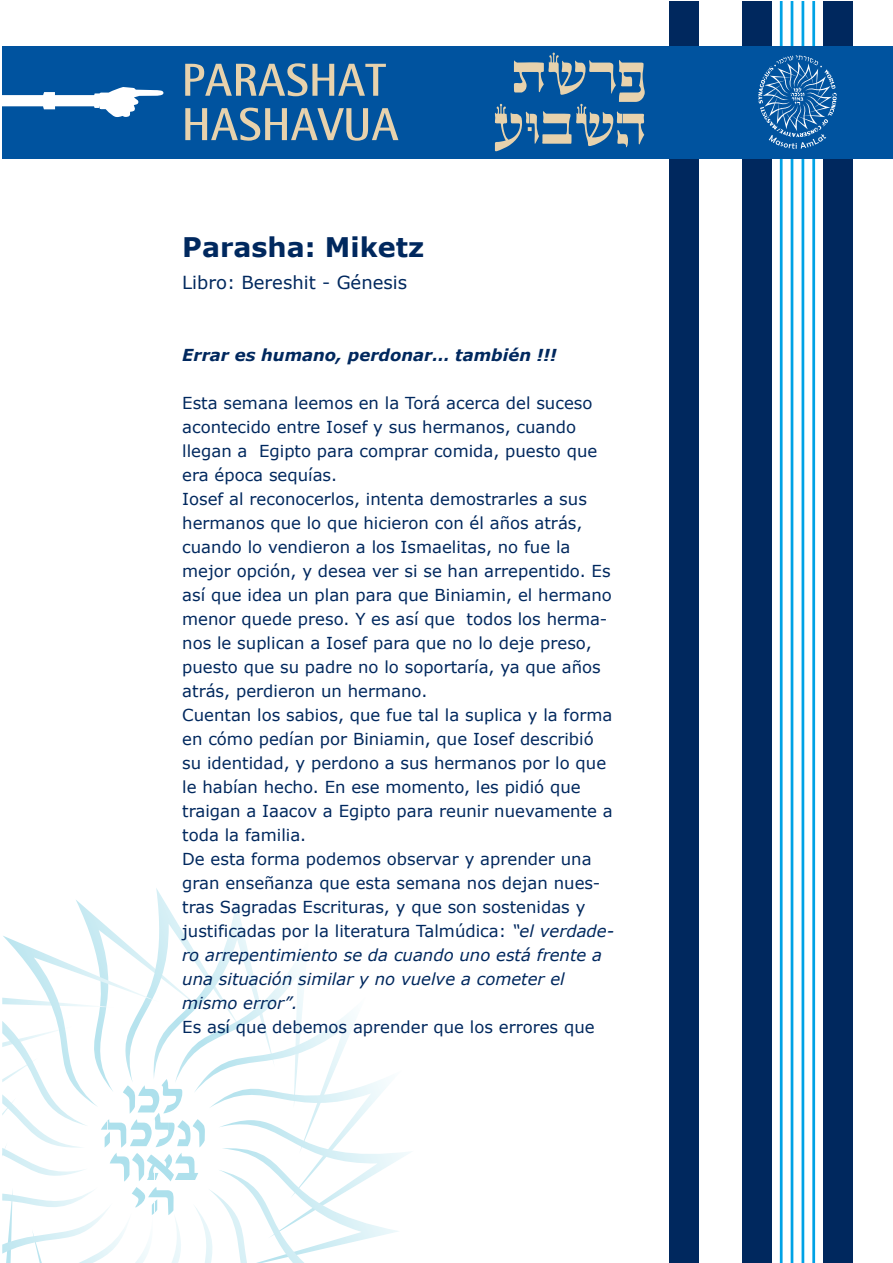
<style>
.page{position:relative;width:893px;height:1263px;background:#fff}
.page>*{position:absolute;margin:0;border:0;box-sizing:border-box;transform-origin:0 0}
.t1{font:700 27px "Verdana";color:#00285e}
.t2{font:18px "Verdana";color:#00285e}
.t3{font:16.5px/24px "Verdana";color:#00285e}
.t4{font:italic 700 16.5px "Verdana";color:#00285e}
.s1{font-style:italic}
</style>
<div class="page">
<hr style="left:780px;top:1px;width:3px;height:1262px;background:#00a2e5">
<hr style="left:791px;top:1px;width:2px;height:1262px;background:#00a2e5">
<hr style="left:801px;top:1px;width:3px;height:1262px;background:#00a2e5">
<hr style="left:812px;top:1px;width:3px;height:1262px;background:#00a2e5">
<div style="left:669px;top:1px;width:30px;height:1262px;background:#00285e"></div>
<div style="left:742px;top:1px;width:30px;height:1262px;background:#00285e"></div>
<div style="left:823px;top:1px;width:30px;height:1262px;background:#00285e"></div>
<svg style="left:2px;top:888px;width:408px;height:375px"></svg>
<div style="left:2px;top:46px;width:891px;height:112px;background:#00539f"></div>
<svg style="left:185px;top:63px;width:213px;height:78px"></svg>
<svg style="left:2px;top:87px;width:162px;height:30px"></svg>
<svg style="left:758px;top:55px;width:79px;height:94px"></svg>
<svg style="left:495px;top:53px;width:150px;height:98px"></svg>
<h1 class="t1" style="left:182px;top:228px;width:243px">Parasha: Miketz</h1>
<p class="t2" style="left:182px;top:270px;width:226px">Libro: Bereshit - Génesis</p>
<p class="t4" style="left:182px;top:343px;width:376px">Errar es humano, perdonar… también !!!</p>
<p class="t3" style="left:182px;top:391px;width:433px">Esta semana leemos en la Torá acerca del suceso acontecido entre Iosef y sus hermanos, cuando llegan a Egipto para comprar comida, puesto que era época sequías.<br>Iosef al reconocerlos, intenta demostrarles a sus hermanos que lo que hicieron con él años atrás, cuando lo vendieron a los Ismaelitas, no fue la mejor opción, y desea ver si se han arrepentido. Es así que idea un plan para que Biniamin, el hermano menor quede preso. Y es así que todos los herma&shy;nos le suplican a Iosef para que no lo deje preso, puesto que su padre no lo soportaría, ya que años atrás, perdieron un hermano.<br>Cuentan los sabios, que fue tal la suplica y la forma en cómo pedían por Biniamin, que Iosef describió su identidad, y perdono a sus hermanos por lo que le habían hecho. En ese momento, les pidió que traigan a Iaacov a Egipto para reunir nuevamente a toda la familia.<br>De esta forma podemos observar y aprender una gran enseñanza que esta semana nos dejan nues&shy;tras Sagradas Escrituras, y que son sostenidas y justificadas por la literatura Talmúdica: <span class="s1">“el verdade&shy;ro arrepentimiento se da cuando uno está frente a una situación similar y no vuelve a cometer el mismo error”.</span></p>
<p class="t3" style="left:182px;top:1015px;width:414px">Es así que debemos aprender que los errores que</p>
</div>
